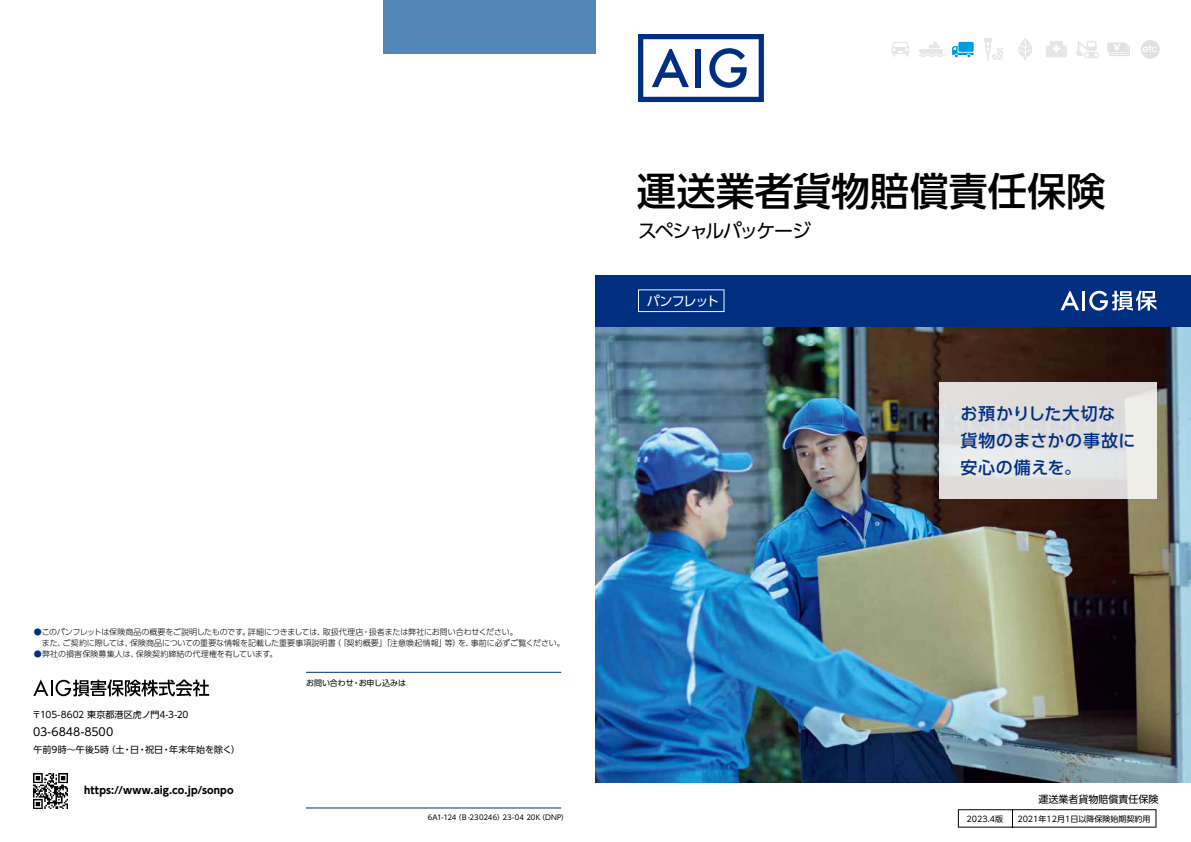
<style>
.page{position:relative;width:1191px;height:842px;background:#fff}
.page>*{position:absolute;margin:0;border:0;box-sizing:border-box;transform-origin:0 0}
.t1{font:500 39px "UD Shin Go Pro";letter-spacing:.005em;color:#000}
.t2{font:19px "UD Shin Go Pro";letter-spacing:-.09em;color:#000}
.t3{font:500 17px/27px "UD Shin Go Pro";letter-spacing:.035em;color:#002f82}
.t4{font:13px "UD Shin Go Pro";letter-spacing:-.08em;color:#fff}
.t5{font:11px "UD Shin Go Pro";letter-spacing:-.005em;color:#000}
.t6{font:700 10px "UD Shin Go Pro";letter-spacing:.01em;color:#000}
.t7{font:10px "UD Shin Go Pro";color:#000}
.t8{font:9px "UD Shin Go Pro";color:#000}
.t9{font:300 8px/11px "UD Shin Go Pro";letter-spacing:-.01em;color:#000}
.t10{font:8px "UD Shin Go Pro";color:#000}
.t11{font:300 8px "UD Shin Go Pro";letter-spacing:.01em;color:#000}
.t12{font:7px "UD Shin Go Pro";letter-spacing:.015em;color:#000}
.s1{color:#002f82}
</style>
<div class="page">
<img style="left:595px;top:326px;width:596px;height:457px">
<div style="left:383px;top:0;width:212px;height:54px;background:#5386b9"></div>
<div style="left:939px;top:382px;width:217px;height:117px;background:linear-gradient(to bottom,#e0dedc,#e4e4e4)"></div>
<svg style="left:33px;top:679px;width:176px;height:17px"></svg>
<hr style="left:306px;top:672px;width:255px;height:1px;background:#002f82">
<hr style="left:306px;top:808px;width:255px;height:1px;background:#002f82">
<svg style="left:638px;top:34px;width:126px;height:68px"></svg>
<div style="left:595px;top:275px;width:596px;height:51px;background:#002f82"></div>
<svg style="left:1060px;top:291px;width:19px;height:19px"></svg>
<hr style="left:1082px;top:291px;width:3px;height:19px;background:#fff">
<svg style="left:1089px;top:291px;width:67px;height:20px"></svg>
<svg style="left:638px;top:289px;width:86px;height:23px"></svg>
<svg style="left:1141px;top:40px;width:18px;height:19px"></svg>
<svg style="left:1107px;top:43px;width:23px;height:13px"></svg>
<svg style="left:958px;top:809px;width:198px;height:19px"></svg>
<img style="left:33px;top:774px;width:35px;height:34px">
<svg style="left:891px;top:42px;width:18px;height:15px"></svg>
<svg style="left:984px;top:38px;width:19px;height:23px"></svg>
<svg style="left:1046px;top:41px;width:20px;height:16px"></svg>
<svg style="left:1076px;top:41px;width:23px;height:17px"></svg>
<svg style="left:918px;top:42px;width:27px;height:15px"></svg>
<svg style="left:952px;top:42px;width:21px;height:15px"></svg>
<svg style="left:1018px;top:38px;width:14px;height:23px"></svg>
<p class="t9" style="left:34px;top:626px;width:532px"><span class="s1">●</span>このパンフレットは保険商品の概要をご説明したものです。詳細につきましては、取扱代理店・扱者または弊社にお問い合わせください。<br>　また、ご契約に際しては、保険商品についての重要な情報を記載した重要事項説明書（「契約概要」「注意喚起情報」等）を、事前に必ずご覧ください。</p>
<p class="t11" style="left:34px;top:648px;width:245px"><span class="s1">●</span>弊社の損害保険募集人は、保険契約締結の代理権を有しています。</p>
<p class="t8" style="left:32px;top:707px;width:158px">〒105-8602 東京都港区虎ノ門4-3-20</p>
<h3 class="t5" style="left:33px;top:723px;width:82px">03-6848-8500</h3>
<p class="t8" style="left:34px;top:742px;width:208px">午前9時～午後5時（土・日・祝日・年末年始を除く）</p>
<p class="t6" style="left:84px;top:782px;width:151px">https://www.aig.co.jp/sonpo</p>
<p class="t10" style="left:306px;top:677px;width:102px">お問い合わせ・お申し込みは</p>
<p class="t12" style="left:428px;top:811px;width:142px">6A1-124（Ｂ-230246）23-04 20K（DNP）</p>
<h1 class="t1" style="left:637px;top:159px;width:470px">運送業者貨物賠償責任保険</h1>
<h2 class="t2" style="left:638px;top:216px;width:175px">スペシャルパッケージ</h2>
<h3 class="t4" style="left:647px;top:290px;width:74px">パンフレット</h3>
<h3 class="t3" style="left:960px;top:400px;width:176px">お預かりした大切な貨物のまさかの事故に安心の備えを。</h3>
<p class="t7" style="left:1038px;top:791px;width:121px">運送業者貨物賠償責任保険</p>
<p class="t10" style="left:966px;top:812px;width:38px">2023.4版</p>
<p class="t10" style="left:1017px;top:812px;width:134px">2021年12月1日以降保険始期契約用</p>
</div>
